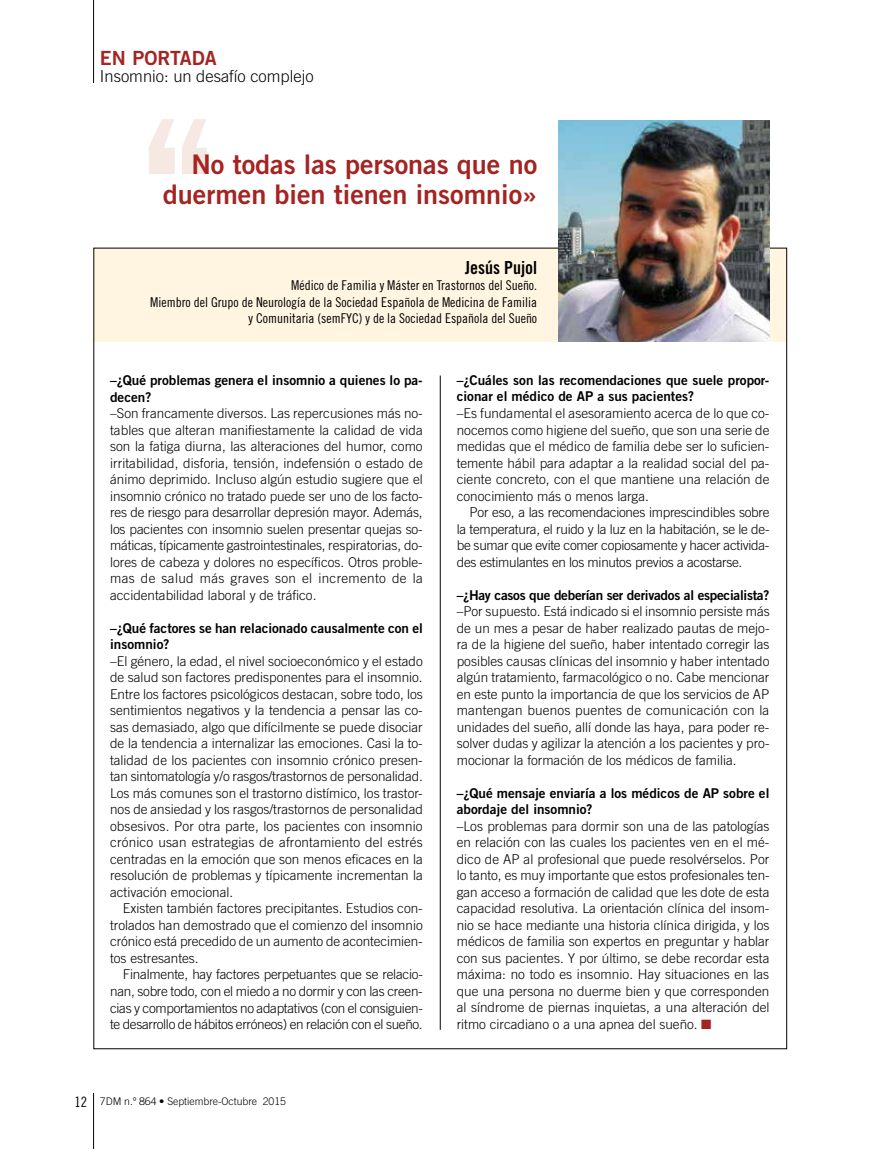
<style>
.page{position:relative;width:872px;height:1149px;background:#fff}
.page>*{position:absolute;margin:0;border:0;box-sizing:border-box;transform-origin:0 0}
.t1{font:27px/30px "Trade Gothic LT Std Bd 2";color:#a42422;text-align:right}
.t2{font:19.5px "Trade Gothic LT Std Bd 2";color:#a42422}
.t3{font:18px "Trade Gothic LT Std Bd Cn 20";color:#000}
.t4{font:300 16.5px "Trade Gothic LT Std";color:#000}
.t5{font:300 13.5px/16.5px "Trade Gothic LT Std";color:#000;text-align:justify}
.t6{font:13.5px/16.5px "Trade Gothic LT Std Bd 2";color:#000}
.t7{font:13.5px/16.5px "Trade Gothic LT Std Cn 18";color:#000;text-align:right}
.t8{font:13.5px "Trade Gothic LT Std Bd 2";letter-spacing:-.02em;color:#000}
.t9{font:300 10.5px "Trade Gothic LT Std";color:#000}
.s1{font-family:"Trade Gothic LT Std Cn 18";font-weight:400;font-size:14.25px}
.s2{color:#a42422}
</style>
<div class="page">
<hr style="left:93px;top:1092px;width:1px;height:56px;background:#000">
<hr style="left:93px;top:0;width:1px;height:83px;background:#000">
<svg style="left:182px;top:119px;width:25px;height:55px"></svg>
<svg style="left:149px;top:119px;width:26px;height:55px"></svg>
<div style="left:94px;top:248px;width:693px;height:93px;background:#fff5e1"></div>
<hr style="left:440px;top:375px;width:1px;height:654px;background:#000">
<img style="left:558px;top:120px;width:212px;height:221px">
<h2 class="t2" style="left:100px;top:46px;width:118px">EN PORTADA</h2>
<p class="t4" style="left:100px;top:67px;width:215px">Insomnio: un desafío complejo</p>
<h1 class="t1" style="left:163px;top:149px;width:376px">No todas las personas que no duermen bien tienen insomnio»</h1>
<h3 class="t3" style="left:465px;top:256px;width:73px">Jesús Pujol</h3>
<p class="t7" style="left:150px;top:277px;width:388px">Médico de Familia y Máster en Trastornos del Sueño.<br>Miembro del Grupo de Neurología de la Sociedad Española de Medicina de Familia y Comunitaria (semFYC) y de la Sociedad Española del Sueño</p>
<p class="t6" style="left:110px;top:371px;width:314px">–¿Qué problemas genera el insomnio a quienes lo pa&shy;decen?</p>
<p class="t5" style="left:110px;top:405px;width:314px">–Son francamente diversos. Las repercusiones más no&shy;tables que alteran manifiestamente la calidad de vida son la fatiga diurna, las alteraciones del humor, como irritabilidad, disforia, tensión, indefensión o estado de ánimo deprimido. Incluso algún estudio sugiere que el insomnio crónico no tratado puede ser uno de los facto&shy;res de riesgo para desarrollar depresión mayor. Además, los pacientes con insomnio suelen presentar quejas so&shy;máticas, típicamente gastrointestinales, respiratorias, do&shy;lores de cabeza y dolores no específicos. Otros proble&shy;mas de salud más graves son el incremento de la accidentabilidad laboral y de tráfico.</p>
<p class="t6" style="left:110px;top:619px;width:314px">–¿Qué factores se han relacionado causalmente con el insomnio?</p>
<p class="t5" style="left:110px;top:652px;width:314px">–El género, la edad, el nivel socioeconómico y el estado de salud son factores predisponentes para el insomnio.<br>Entre los factores psicológicos destacan, sobre todo, los sentimientos negativos y la tendencia a pensar las co&shy;sas demasiado, algo que difícilmente se puede disociar de la tendencia a internalizar las emociones. Casi la to&shy;talidad de los pacientes con insomnio crónico presen&shy;tan sintomatología y/o rasgos/trastornos de personalidad.<br>Los más comunes son el trastorno distímico, los trastor&shy;nos de ansiedad y los rasgos/trastornos de personalidad obsesivos. Por otra parte, los pacientes con insomnio crónico usan estrategias de afrontamiento del estrés centradas en la emoción que son menos eficaces en la resolución de problemas y típicamente incrementan la activación emocional.</p>
<p class="t5" style="left:110px;top:899px;width:314px;text-indent:13px">Existen también factores precipitantes. Estudios con&shy;trolados han demostrado que el comienzo del insomnio crónico está precedido de un aumento de acontecimien&shy;tos estresantes.</p>
<p class="t5" style="left:110px;top:965px;width:314px;text-indent:13px">Finalmente, hay factores perpetuantes que se relacio&shy;nan, sobre todo, con el miedo a no dormir y con las creen&shy;cias y comportamientos no adaptativos (con el consiguien&shy;te desarrollo de hábitos erróneos) en relación con el sueño.</p>
<p class="t9" style="left:75px;top:1094px;width:213px"><span class="s1">12</span> 7DM n.º 864 • Septiembre-Octubre 2015</p>
<p class="t6" style="left:457px;top:371px;width:314px">–¿Cuáles son las recomendaciones que suele propor&shy;cionar el médico de AP a sus pacientes?</p>
<p class="t5" style="left:457px;top:404px;width:314px">–Es fundamental el asesoramiento acerca de lo que co&shy;nocemos como higiene del sueño, que son una serie de medidas que el médico de familia debe ser lo suficien&shy;temente hábil para adaptar a la realidad social del pa&shy;ciente concreto, con el que mantiene una relación de conocimiento más o menos larga.</p>
<p class="t5" style="left:457px;top:503px;width:314px;text-indent:13px">Por eso, a las recomendaciones imprescindibles sobre la temperatura, el ruido y la luz en la habitación, se le de&shy;be sumar que evite comer copiosamente y hacer activida&shy;des estimulantes en los minutos previos a acostarse.</p>
<p class="t8" style="left:457px;top:586px;width:314px">–¿Hay casos que deberían ser derivados al especialista?</p>
<p class="t5" style="left:457px;top:602px;width:314px">–Por supuesto. Está indicado si el insomnio persiste más de un mes a pesar de haber realizado pautas de mejo&shy;ra de la higiene del sueño, haber intentado corregir las posibles causas clínicas del insomnio y haber intentado algún tratamiento, farmacológico o no. Cabe mencionar en este punto la importancia de que los servicios de AP mantengan buenos puentes de comunicación con la unidades del sueño, allí donde las haya, para poder re&shy;solver dudas y agilizar la atención a los pacientes y pro&shy;mocionar la formación de los médicos de familia.</p>
<p class="t6" style="left:457px;top:784px;width:314px">–¿Qué mensaje enviaría a los médicos de AP sobre el abordaje del insomnio?</p>
<p class="t5" style="left:457px;top:817px;width:314px">–Los problemas para dormir son una de las patologías en relación con las cuales los pacientes ven en el mé&shy;dico de AP al profesional que puede resolvérselos. Por lo tanto, es muy importante que estos profesionales ten&shy;gan acceso a formación de calidad que les dote de esta capacidad resolutiva. La orientación clínica del insom&shy;nio se hace mediante una historia clínica dirigida, y los médicos de familia son expertos en preguntar y hablar con sus pacientes. Y por último, se debe recordar esta máxima: no todo es insomnio. Hay situaciones en las que una persona no duerme bien y que corresponden al síndrome de piernas inquietas, a una alteración del ritmo circadiano o a una apnea del sueño. <span class="s2">■</span></p>
</div>
